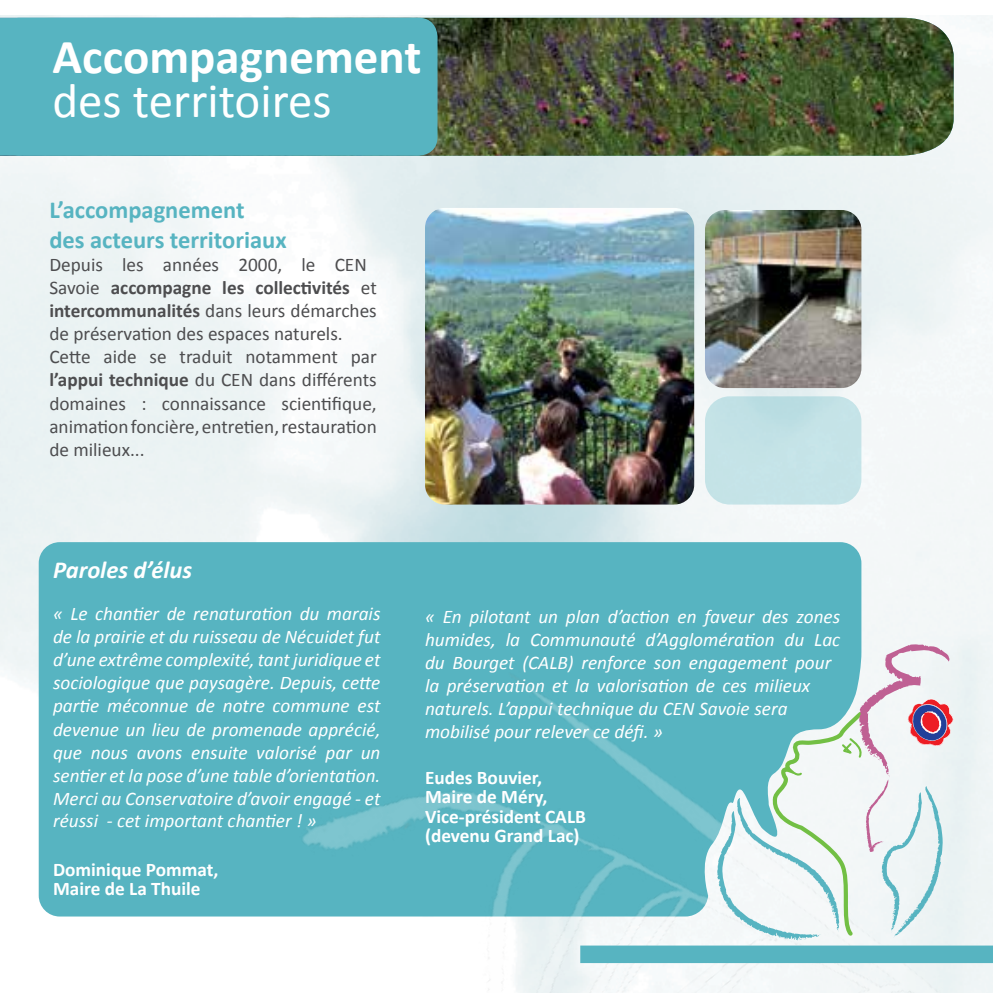
<style>
.page{position:relative;width:993px;height:993px;background:#fff}
.page>*{position:absolute;margin:0;border:0;box-sizing:border-box;transform-origin:0 0}
.t1{font:700 49px "Calibri";color:#fff}
.t2{font:49px "Calibri";color:#fff}
.t3{font:700 24.5px/29.4px "Calibri";color:#57b4c1}
.t4{font:italic 700 24.5px "Calibri";color:#fff}
.t5{font:italic 19.25px/22.9px "Calibri";color:#fff}
.t6{font:19.25px/23.1px "Calibri";color:#4d4d4f}
.t7{font:700 19.25px/19.2px "Calibri";color:#fff}
.s1{font-weight:700}
</style>
<div class="page">
<img style="left:0;top:16px;width:992px;height:976px">
<img style="left:437px;top:18px;width:516px;height:138px">
<div style="left:39px;top:542px;width:822px;height:374px;background:#57b4c1"></div>
<img style="left:289px;top:559px;width:702px;height:433px">
<div style="left:580px;top:945px;width:412px;height:17px;background:#57b4c1"></div>
<img style="left:425px;top:208px;width:269px;height:296px">
<img style="left:704px;top:210px;width:157px;height:178px">
<div style="left:704px;top:396px;width:157px;height:108px;background:#c5e3e7;border-radius:25px"></div>
<div style="left:0;top:18px;width:437px;height:138px;background:#57b4c1"></div>
<svg style="left:716px;top:643px;width:242px;height:297px"></svg>
<h1 class="t1" style="left:52px;top:26px;width:370px">Accompagnement</h1>
<h1 class="t2" style="left:52px;top:70px;width:281px">des territoires</h1>
<p class="t3" style="left:49px;top:195px;width:239px">L’accompagnement<br>des acteurs territoriaux</p>
<p class="t6" style="left:49px;top:253px;width:329px">Depuis les années 2000, le CEN Savoie <span class="s1">accompagne les collectivités</span> et <span class="s1">intercommunalités</span> dans leurs démarches de préservation des espaces naturels.<br>Cette aide se traduit notamment par <span class="s1">l’appui technique</span> du CEN dans différents domaines : connaissance scientifique, animation foncière, entretien, restauration de milieux...</p>
<p class="t4" style="left:53px;top:553px;width:140px">Paroles d’élus</p>
<p class="t5" style="left:53px;top:601px;width:329px;text-align:justify">« Le chantier de renaturation du marais de la prairie et du ruisseau de Nécuidet fut d’une extrême complexité, tant juridique et sociologique que paysagère. Depuis, cette partie méconnue de notre commune est devenue un lieu de promenade apprécié, que nous avons ensuite valorisé par un sentier et la pose d’une table d’orientation.<br>Merci au Conservatoire d’avoir engagé - et réussi - cet important chantier ! »</p>
<p class="t7" style="left:53px;top:859px;width:167px">Dominique Pommat,<br>Maire de La Thuile</p>
<p class="t5" style="left:425px;top:603px;width:416px">« En pilotant un plan d’action en faveur des zones humides, la Communauté d’Agglomération du Lac du Bourget (CALB) renforce son engagement pour la préservation et la valorisation de ces milieux naturels. L’appui technique du CEN Savoie sera mobilisé pour relever ce défi. »</p>
<p class="t7" style="left:425px;top:767px;width:162px">Eudes Bouvier,<br>Maire de Méry,<br>Vice-président CALB (devenu Grand Lac)</p>
</div>
